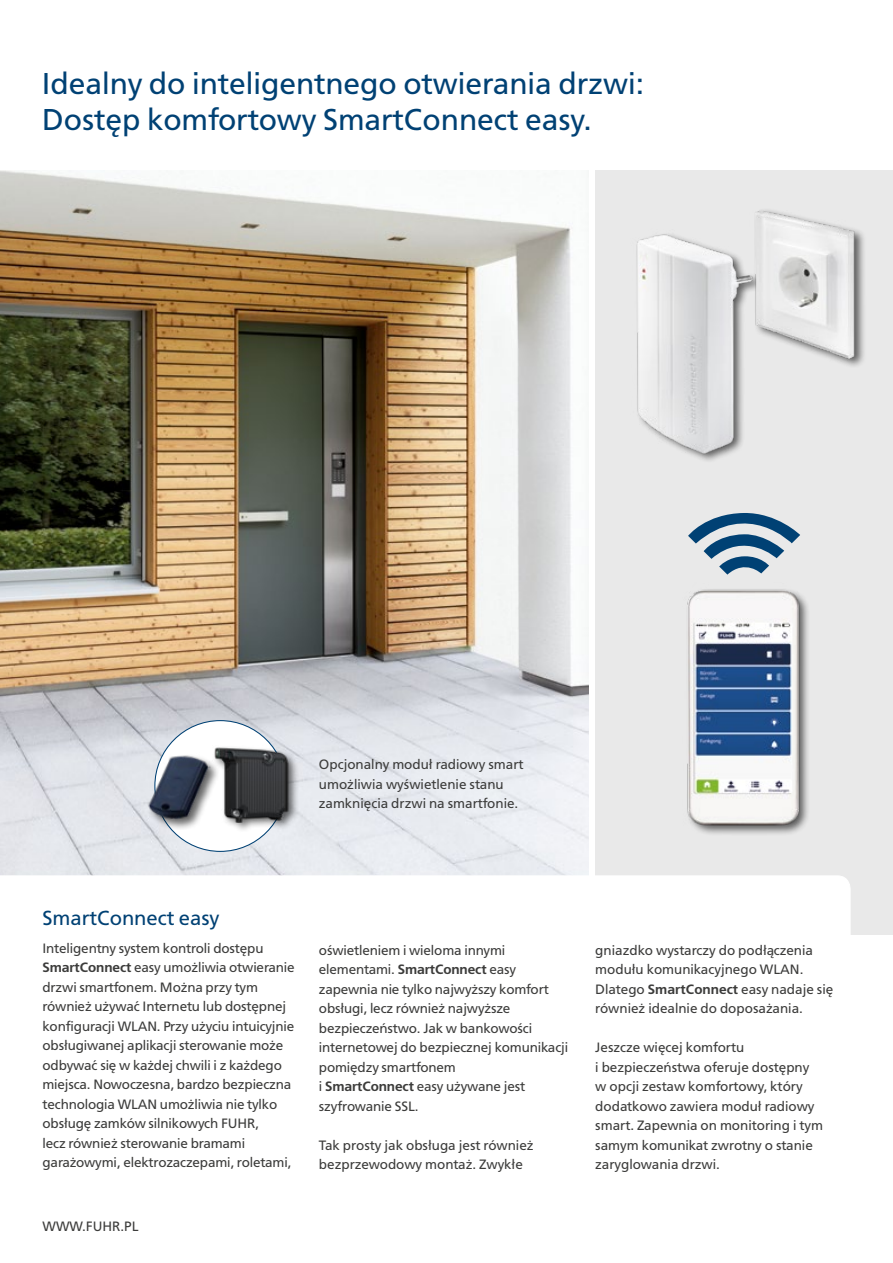
<style>
.page{position:relative;width:893px;height:1263px;background:#fff}
.page>*{position:absolute;margin:0;border:0;box-sizing:border-box;transform-origin:0 0}
.Headlines_keine_Silb{font:30px/36px "Free Set";color:#004174}
.Headlines_keine_Silb-2{font:20.25px "Free Set";color:#004174}
.Standart_9_14_5{font:13.5px/19.5px "Free Set";letter-spacing:-.01em;color:#3c3c3b}
.s1{font-weight:600}
</style>
<div class="page">
<div style="left:595px;top:170px;width:298px;height:765px;background:#e9e9e9"></div>
<img style="left:0;top:170px;width:589px;height:705px">
<div style="left:155px;top:721px;width:131px;height:130px;background:#fff;border-radius:50%"></div>
<div style="left:212px;top:745px;width:88px;height:88px;background:#000;opacity:.6"></div>
<img style="left:213px;top:746px;width:79px;height:76px">
<div style="left:147px;top:754px;width:73px;height:76px;background:#000;opacity:.6"></div>
<img style="left:141px;top:751px;width:73px;height:71px">
<div style="left:686px;top:588px;width:124px;height:247px;background:#000;opacity:.6"></div>
<img style="left:686px;top:588px;width:119px;height:238px">
<svg style="left:688px;top:513px;width:112px;height:62px"></svg>
<img style="left:636px;top:210px;width:228px;height:249px">
<svg style="left:87px;top:875px;width:764px;height:60px"></svg>
<p class="Headlines_keine_Silb" style="left:42px;top:65px;width:604px">Idealny do inteligentnego otwierania drzwi:<br>Dostęp komfortowy SmartConnect easy.</p>
<p class="Standart_9_14_5" style="left:319px;top:755px;width:206px">Opcjonalny moduł radiowy smart umożliwia wyświetlenie stanu zamknięcia drzwi na smartfonie.</p>
<p class="Headlines_keine_Silb-2" style="left:43px;top:905px;width:178px">SmartConnect easy</p>
<p class="Standart_9_14_5" style="left:43px;top:938px;width:254px">Inteligentny system kontroli dostępu <span class="s1">SmartConnect</span> easy umożliwia otwieranie drzwi smartfonem. Można przy tym również używać Internetu lub dostępnej konfiguracji WLAN. Przy użyciu intuicyjnie obsługiwanej aplikacji sterowanie może odbywać się w każdej chwili i z każdego miejsca. Nowoczesna, bardzo bezpieczna technologia WLAN umożliwia nie tylko obsługę zamków silnikowych FUHR,<br>lecz również sterowanie bramami garażowymi, elektrozaczepami, roletami,</p>
<p class="Standart_9_14_5" style="left:43px;top:1216px;width:97px">WWW.FUHR.PL</p>
<p class="Standart_9_14_5" style="left:319px;top:940px;width:251px">oświetleniem i wieloma innymi elementami. <span class="s1">SmartConnect</span> easy zapewnia nie tylko najwyższy komfort obsługi, lecz również najwyższe bezpieczeństwo. Jak w bankowości internetowej do bezpiecznej komunikacji pomiędzy smartfonem<br>i <span class="s1">SmartConnect</span> easy używane jest szyfrowanie SSL.</p>
<p class="Standart_9_14_5" style="left:319px;top:1135px;width:216px">Tak prosty jak obsługa jest również bezprzewodowy montaż. Zwykłe</p>
<p class="Standart_9_14_5" style="left:595px;top:940px;width:240px">gniazdko wystarczy do podłączenia modułu komunikacyjnego WLAN.<br>Dlatego <span class="s1">SmartConnect</span> easy nadaje się również idealnie do doposażania.</p>
<p class="Standart_9_14_5" style="left:595px;top:1038px;width:229px">Jeszcze więcej komfortu<br>i bezpieczeństwa oferuje dostępny w opcji zestaw komfortowy, który dodatkowo zawiera moduł radiowy smart. Zapewnia on monitoring i tym samym komunikat zwrotny o stanie zaryglowania drzwi.</p>
</div>
